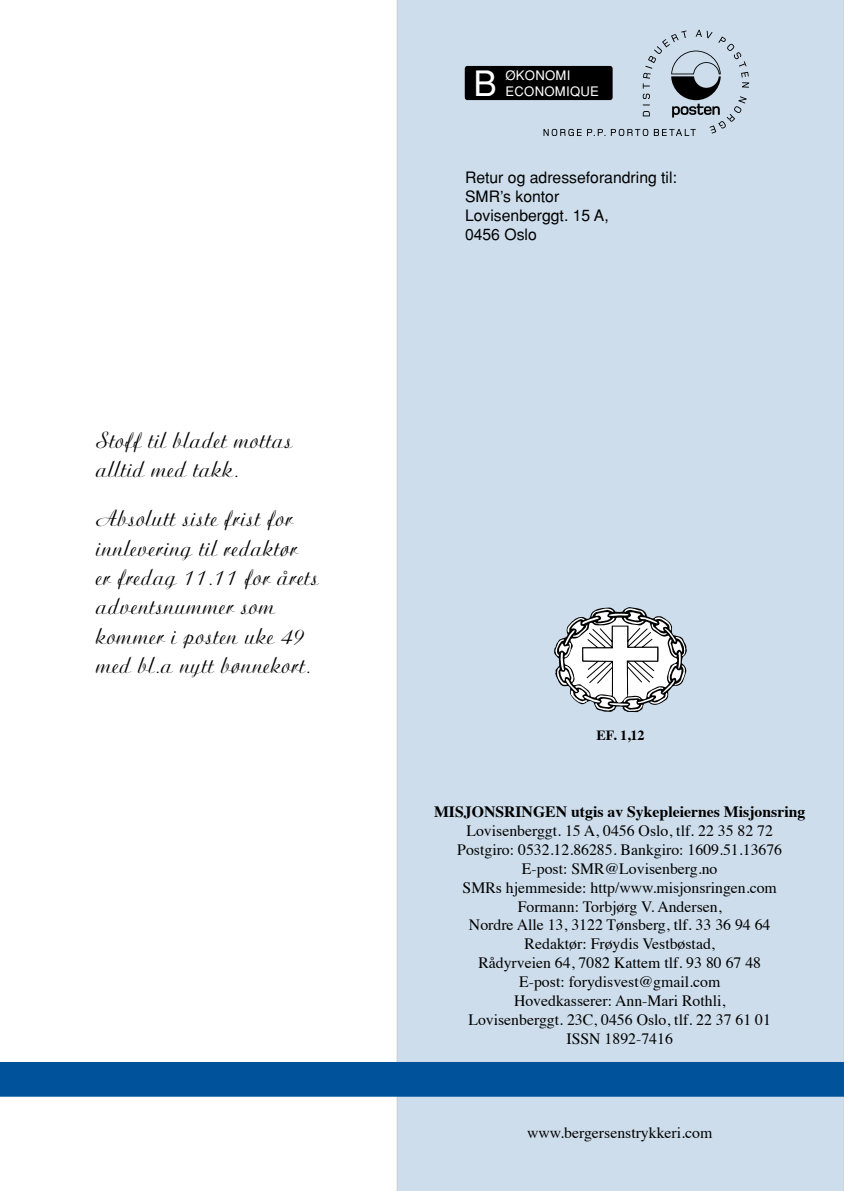
<style>
.page{position:relative;width:844px;height:1191px;background:#fff}
.page>*{position:absolute;margin:0;border:0;box-sizing:border-box;transform-origin:0 0}
.t1{font:35px "Helvetica";color:#fff}
.t2{font:24.5px/29.4px "Ariston";color:#000}
.t3{font:15.75px/18.9px "Times";color:#000;text-align:center}
.t4{font:15.75px/18.9px "Helvetica";color:#000}
.t5{font:700 15.75px "Times";color:#000}
.t6{font:700 14px "Times";color:#000}
.t7{font:13.12px/15.8px "Helvetica";letter-spacing:.02em;color:#fff}
</style>
<div class="page">
<div style="left:397px;top:0;width:446px;height:1191px;background:#cdddeb"></div>
<svg style="left:553px;top:605px;width:134px;height:107px"></svg>
<div style="left:0;top:1062px;width:843px;height:34px;background:#00539b"></div>
<div style="left:464px;top:66px;width:148px;height:34px;background:#000;border-radius:3px"></div>
<svg style="left:543px;top:30px;width:206px;height:106px;background:#a6b3bf"></svg>
<h2 class="t2" style="left:96px;top:427px;width:198px">Stoff til bladet mottas alltid med takk.</h2>
<h2 class="t2" style="left:96px;top:505px;width:224px">Absolutt siste frist for innlevering til redaktør er fredag 11.11 for årets adventsnummer som kommer i posten uke 49 med bl.a nytt bønnekort.</h2>
<h1 class="t1" style="left:473px;top:63px;width:25px">B</h1>
<p class="t7" style="left:505px;top:67px;width:95px">ØKONOMI<br>ECONOMIQUE</p>
<p class="t4" style="left:465px;top:168px;width:213px">Retur og adresseforandring til:<br>SMR’s kontor<br>Lovisenberggt. 15 A,<br>0456 Oslo</p>
<p class="t6" style="left:596px;top:722px;width:50px">EF. 1,12</p>
<p class="t5" style="left:434px;top:796px;width:32px">MISJONSR</p>
<p class="t5" style="left:515px;top:796px;width:19px">INGEN</p>
<p class="t5" style="left:571px;top:796px;width:236px">utgis av Sykepleiernes Misjonsring</p>
<p class="t3" style="left:457px;top:820px;width:326px">Lovisenberggt. 15 A, 0456 Oslo, tlf. 22 35 82 72<br>Postgiro: 0532.12.86285. Bankgiro: 1609.51.13676<br>E-post: SMR@Lovisenberg.no<br>SMRs hjemmeside: http/www.misjonsringen.com Formann: Torbjørg V. Andersen,<br>Nordre Alle 13, 3122 Tønsberg, tlf. 33 36 94 64<br>Redaktør: Frøydis Vestbøstad,<br>Rådyrveien 64, 7082 Kattem tlf. 93 80 67 48<br>E-post: forydisvest@gmail.com<br>Hovedkasserer: Ann-Mari Rothli,<br>Lovisenberggt. 23C, 0456 Oslo, tlf. 22 37 61 01<br>ISSN 1892-7416</p>
<p class="t3" style="left:527px;top:1122px;width:187px">www.bergersenstrykkeri.com</p>
</div>
